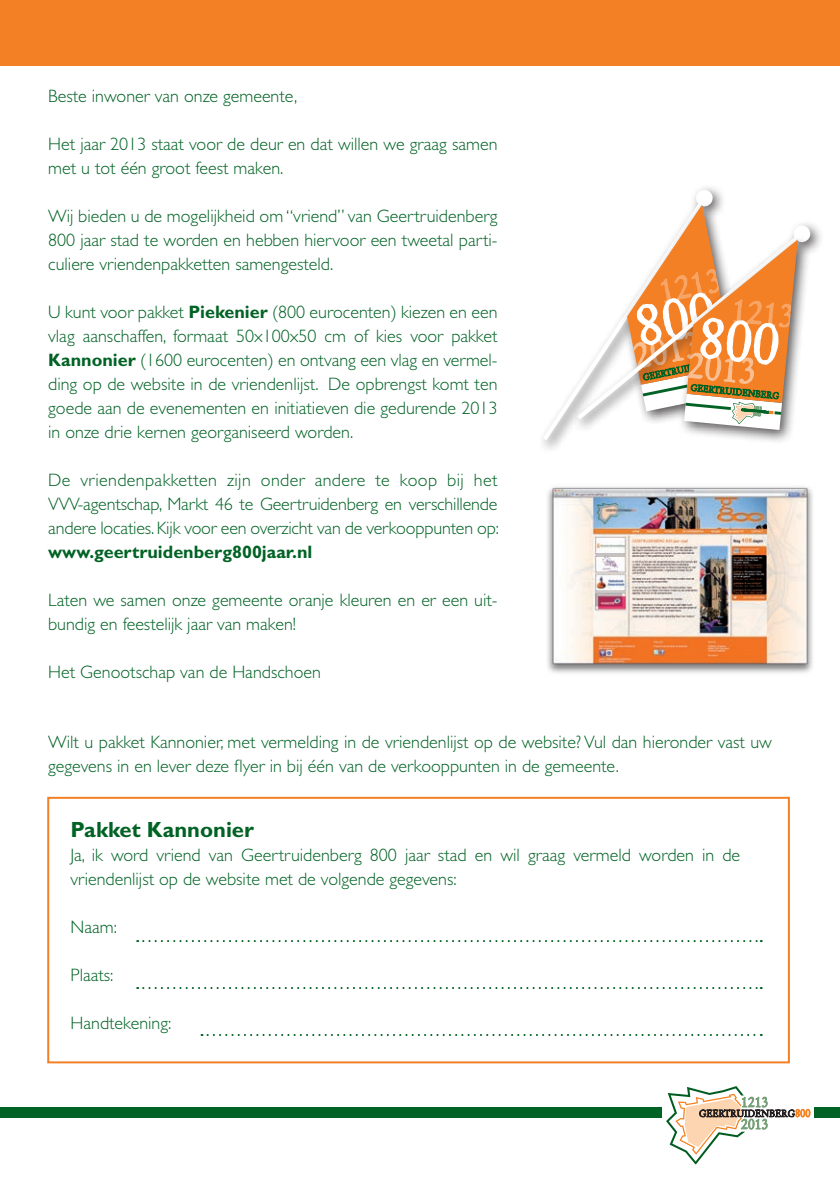
<style>
.page{position:relative;width:840px;height:1191px;background:#fff}
.page>*{position:absolute;margin:0;border:0;box-sizing:border-box;transform-origin:0 0}
.t1{font:700 22px "Gill Sans Std";color:#006224}
.t2{font:300 18px/24px "Gill Sans Std";color:#006224}
.t3{font:700 18px "Gill Sans Std";color:#006224}
.s1{font-weight:700}
</style>
<div class="page">
<div style="left:813px;top:1108px;width:26px;height:10px;background:#006224"></div>
<div style="left:0;top:1108px;width:661px;height:10px;background:#006224"></div>
<svg style="left:666px;top:1086px;width:143px;height:78px"></svg>
<img style="left:547px;top:486px;width:266px;height:188px">
<svg style="left:543px;top:395px;width:28px;height:50px"></svg>
<div style="left:571px;top:219px;width:253px;height:214px;background:#231f20;opacity:.75"></div>
<svg style="left:572px;top:228px;width:54px;height:195px"></svg>
<div style="left:792px;top:225px;width:18px;height:17px;background:#fff;border-radius:50%"></div>
<div style="left:677px;top:234px;width:134px;height:210px;background:#231f20;opacity:.75"></div>
<svg style="left:626px;top:189px;width:171px;height:241px"></svg>
<div style="left:47px;top:797px;width:742px;height:266px;border:2px solid #f48026"></div>
<svg style="left:137px;top:987px;width:624px;height:2px"></svg>
<svg style="left:137px;top:940px;width:624px;height:2px"></svg>
<svg style="left:201px;top:1034px;width:560px;height:2px"></svg>
<div style="left:0;top:0;width:839px;height:65px;background:#f48026"></div>
<p class="t2" style="left:48px;top:84px;width:250px">Beste inwoner van onze gemeente,</p>
<p class="t2" style="left:48px;top:132px;width:450px">Het jaar 2013 staat voor de deur en dat willen we graag samen met u tot één groot feest maken.</p>
<p class="t2" style="left:48px;top:204px;width:450px;text-align:justify">Wij bieden u de mogelijkheid om “vriend” van Geertruidenberg 800 jaar stad te worden en hebben hiervoor een tweetal parti&shy;culiere vriendenpakketten samengesteld.</p>
<p class="t2" style="left:48px;top:300px;width:450px;text-align:justify">U kunt voor pakket <span class="s1">Piekenier</span> (800 eurocenten) kiezen en een vlag aanschaffen, formaat 50x100x50 cm of kies voor pakket <span class="s1">Kannonier</span> (1600 eurocenten) en ontvang een vlag en vermel&shy;ding op de website in de vriendenlijst. De opbrengst komt ten goede aan de evenementen en initiatieven die gedurende 2013 in onze drie kernen georganiseerd worden.</p>
<p class="t2" style="left:48px;top:468px;width:452px;text-align:justify">De vriendenpakketten zijn onder andere te koop bij het VVV-agentschap, Markt 46 te Geertruidenberg en verschillende andere locaties. Kijk voor een overzicht van de verkooppunten op:</p>
<p class="t3" style="left:48px;top:541px;width:265px">www.geertruidenberg800jaar.nl</p>
<p class="t2" style="left:48px;top:588px;width:450px">Laten we samen onze gemeente oranje kleuren en er een uit&shy;bundig en feestelijk jaar van maken!</p>
<p class="t2" style="left:48px;top:660px;width:274px">Het Genootschap van de Handschoen</p>
<p class="t2" style="left:48px;top:730px;width:724px">Wilt u pakket Kannonier, met vermelding in de vriendenlijst op de website? Vul dan hieronder vast uw gegevens in en lever deze flyer in bij één van de verkooppunten in de gemeente.</p>
<p class="t1" style="left:70px;top:816px;width:185px">Pakket Kannonier</p>
<p class="t2" style="left:70px;top:843px;width:670px">Ja, ik word vriend van Geertruidenberg 800 jaar stad en wil graag vermeld worden in de vriendenlijst op de website met de volgende gegevens:</p>
<p class="t2" style="left:70px;top:915px;width:48px">Naam:</p>
<p class="t2" style="left:70px;top:963px;width:44px">Plaats:</p>
<p class="t2" style="left:70px;top:1011px;width:102px">Handtekening:</p>
</div>
